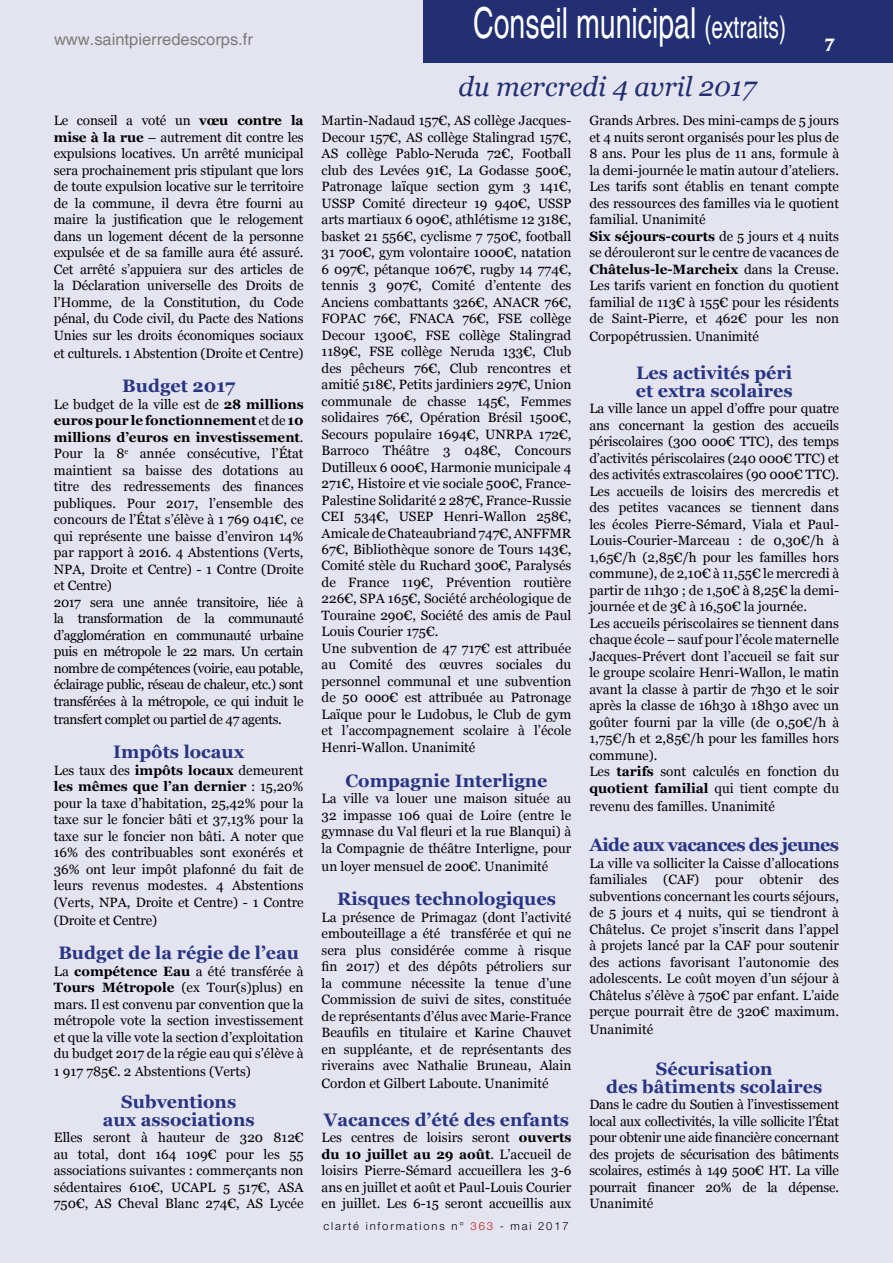
<style>
.page{position:relative;width:893px;height:1263px;background:#e4e4f1}
.page>*{position:absolute;margin:0;border:0;box-sizing:border-box;transform-origin:0 0}
.t1{font:42.75px "Helvetica";color:#fff;scale:.67 1}
.t2{font:italic 27px "Georgia";color:#222f72}
.t3{font:700 18px/18px "Georgia";color:#283583;text-align:center}
.t4{font:700 18px "Georgia";letter-spacing:-.04em;color:#283583}
.t5{font:18px "Minion Pro";color:#fff}
.t6{font:16.5px "Helvetica";color:#7c7b7b}
.t7{font:13.5px/16.5px "Georgia";color:#000;text-align:justify}
.t8{font:13.5px "Georgia";letter-spacing:-.03em;color:#000}
.t9{font:300 11.25px "Helvetica Neue LT Pro";letter-spacing:.16em;color:#000}
.s1{font-weight:700}
.s2{font-size:31.5px}
.s3{color:#b71918}
</style>
<div class="page">
<div style="left:423px;top:0;width:470px;height:63px;background:#222f72"></div>
<p class="t6" style="left:54px;top:29px;width:200px">www.saintpierredescorps.fr</p>
<p class="t7" style="left:54px;top:112px;width:251px">Le conseil a voté un <span class="s1">vœu contre la mise à la rue</span> – autrement dit contre les expulsions locatives. Un arrêté municipal sera prochainement pris stipulant que lors de toute expulsion locative sur le territoire de la commune, il devra être fourni au maire la justification que le relogement dans un logement décent de la personne expulsée et de sa famille aura été assuré.<br>Cet arrêté s’appuiera sur des articles de la Déclaration universelle des Droits de l’Homme, de la Constitution, du Code pénal, du Code civil, du Pacte des Nations Unies sur les droits économiques sociaux</p>
<p class="t7" style="left:54px;top:345px;width:251px">et culturels. 1 Abstention (Droite et Centre)</p>
<h3 class="t3" style="left:122px;top:377px;width:114px">Budget 2017</h3>
<p class="t7" style="left:54px;top:396px;width:251px;text-align:left">Le budget de la ville est de <span class="s1">28 millions euros pour le fonctionnement</span> et de <span class="s1">10 millions d’euros en investissement</span>.<br>Pour la 8<sup>e</sup> année consécutive, l’État maintient sa baisse des dotations au titre des redressements des finances publiques. Pour 2017, l’ensemble des concours de l’État s’élève à 1 769 041€, ce qui représente une baisse d’environ 14% par rapport à 2016. 4 Abstentions (Verts, NPA, Droite et Centre) - 1 Contre (Droite et Centre)<br>2017 sera une année transitoire, liée à la transformation de la communauté d’agglomération en communauté urbaine puis en métropole le 22 mars. Un certain nombre de compétences (voirie, eau potable, éclairage public, réseau de chaleur, etc.) sont transférées à la métropole, ce qui induit le</p>
<p class="t8" style="left:54px;top:711px;width:229px">transfert complet ou partiel de 47 agents.</p>
<h3 class="t3" style="left:113px;top:743px;width:133px">Impôts locaux</h3>
<p class="t7" style="left:54px;top:762px;width:251px">Les taux des <span class="s1">impôts locaux</span> demeurent <span class="s1">les mêmes que l’an dernier</span> : 15,20% pour la taxe d’habitation, 25,42% pour la taxe sur le foncier bâti et 37,13% pour la taxe sur le foncier non bâti. A noter que 16% des contribuables sont exonérés et 36% ont leur impôt plafonné du fait de leurs revenus modestes. 4 Abstentions (Verts, NPA, Droite et Centre) - 1 Contre</p>
<p class="t7" style="left:54px;top:912px;width:105px">(Droite et Centre)</p>
<h3 class="t3" style="left:58px;top:944px;width:242px">Budget de la régie de l’eau</h3>
<p class="t7" style="left:54px;top:963px;width:251px">La <span class="s1">compétence Eau</span> a été transférée à <span class="s1">Tours Métropole</span> (ex Tour(s)plus) en mars. Il est convenu par convention que la métropole vote la section investissement et que la ville vote la section d’exploitation du budget 2017 de la régie eau qui s’élève à</p>
<p class="t7" style="left:54px;top:1063px;width:199px">1 917 785€. 2 Abstentions (Verts)</p>
<h3 class="t3" style="left:103px;top:1092px;width:153px">Subventions aux associations</h3>
<p class="t7" style="left:54px;top:1129px;width:251px">Elles seront à hauteur de 320 812€ au total, dont 164 109€ pour les 55 associations suivantes : commerçants non sédentaires 610€, UCAPL 5 517€, ASA 750€, AS Cheval Blanc 274€, AS Lycée</p>
<h1 class="t1" style="left:473px;top:-1px;width:469px">Conseil municipal <span class="s2">(extraits)</span></h1>
<h2 class="t2" style="left:459px;top:70px;width:299px">du mercredi 4 avril 2017</h2>
<h3 class="t5" style="left:825px;top:34px;width:10px">7</h3>
<p class="t7" style="left:322px;top:112px;width:251px;text-align:left">Martin-Nadaud 157€, AS collège Jacques-Decour 157€, AS collège Stalingrad 157€, AS collège Pablo-Neruda 72€, Football club des Levées 91€, La Godasse 500€, Patronage laïque section gym 3 141€, USSP Comité directeur 19 940€, USSP arts martiaux 6 090€, athlétisme 12 318€, basket 21 556€, cyclisme 7 750€, football 31 700€, gym volontaire 1000€, natation 6 097€, pétanque 1067€, rugby 14 774€, tennis 3 907€, Comité d’entente des Anciens combattants 326€, ANACR 76€, FOPAC 76€, FNACA 76€, FSE collège Decour 1300€, FSE collège Stalingrad 1189€, FSE collège Neruda 133€, Club des pêcheurs 76€, Club rencontres et amitié 518€, Petits jardiniers 297€, Union communale de chasse 145€, Femmes solidaires 76€, Opération Brésil 1500€, Secours populaire 1694€, UNRPA 172€, Barroco Théâtre 3 048€, Concours Dutilleux 6 000€, Harmonie municipale 4<br>271€, Histoire et vie sociale 500€, France-Palestine Solidarité 2 287€, France-Russie CEI 534€, USEP Henri-Wallon 258€, Amicale de Chateaubriand 747€, ANFFMR 67€, Bibliothèque sonore de Tours 143€, Comité stèle du Ruchard 300€, Paralysés de France 119€, Prévention routière 226€, SPA 165€, Société archéologique de Touraine 290€, Société des amis de Paul Louis Courier 175€.<br>Une subvention de 47 717€ est attribuée au Comité des œuvres sociales du personnel communal et une subvention de 50 000€ est attribuée au Patronage Laïque pour le Ludobus, le Club de gym et l’accompagnement scolaire à l’école Henri-Wallon. Unanimité</p>
<h3 class="t3" style="left:345px;top:771px;width:204px">Compagnie Interligne</h3>
<p class="t7" style="left:322px;top:790px;width:251px">La ville va louer une maison située au 32 impasse 106 quai de Loire (entre le gymnase du Val fleuri et la rue Blanqui) à la Compagnie de théâtre Interligne, pour</p>
<p class="t7" style="left:322px;top:858px;width:228px">un loyer mensuel de 200€. Unanimité</p>
<h3 class="t3" style="left:337px;top:890px;width:220px">Risques technologiques</h3>
<p class="t7" style="left:322px;top:909px;width:251px">La présence de Primagaz (dont l’activité embouteillage a été transférée et qui ne sera plus considérée comme à risque fin 2017) et des dépôts pétroliers sur la commune nécessite la tenue d’une Commission de suivi de sites, constituée de représentants d’élus avec Marie-France Beaufils en titulaire et Karine Chauvet en suppléante, et de représentants des riverains avec Nathalie Bruneau, Alain</p>
<p class="t7" style="left:322px;top:1075px;width:228px">Cordon et Gilbert Laboute. Unanimité</p>
<h3 class="t3" style="left:324px;top:1110px;width:247px">Vacances d’été des enfants</h3>
<p class="t7" style="left:322px;top:1129px;width:251px">Les centres de loisirs seront <span class="s1">ouverts du 10 juillet au 29 août</span>. L’accueil de loisirs Pierre-Sémard accueillera les 3-6 ans en juillet et août et Paul-Louis Courier en juillet. Les 6-15 seront accueillis aux</p>
<p class="t9" style="left:324px;top:1219px;width:246px">clarté informations n° <span class="s3">363</span> - mai 2017</p>
<p class="t7" style="left:589px;top:112px;width:251px;text-align:left">Grands Arbres. Des mini-camps de 5 jours et 4 nuits seront organisés pour les plus de 8 ans. Pour les plus de 11 ans, formule à la demi-journée le matin autour d’ateliers.<br>Les tarifs sont établis en tenant compte des ressources des familles via le quotient familial. Unanimité<br><span class="s1">Six séjours-courts</span> de 5 jours et 4 nuits se dérouleront sur le centre de vacances de <span class="s1">Châtelus-le-Marcheix</span> dans la Creuse.<br>Les tarifs varient en fonction du quotient familial de 113€ à 155€ pour les résidents de Saint-Pierre, et 462€ pour les non</p>
<p class="t7" style="left:589px;top:328px;width:171px">Corpopétrussien. Unanimité</p>
<h3 class="t3" style="left:636px;top:363px;width:159px;text-align:left">Les activités péri et extra scolaires</h3>
<p class="t7" style="left:589px;top:400px;width:251px;text-align:left">La ville lance un appel d’offre pour quatre ans concernant la gestion des accueils périscolaires (300 000€ TTC), des temps d’activités périscolaires (240 000€ TTC) et des activités extrascolaires (90 000€ TTC).<br>Les accueils de loisirs des mercredis et des petites vacances se tiennent dans les écoles Pierre-Sémard, Viala et Paul-Louis-Courier-Marceau : de 0,30€/h à 1,65€/h (2,85€/h pour les familles hors commune), de 2,10€ à 11,55€ le mercredi à partir de 11h30 ; de 1,50€ à 8,25€ la demi&shy;journée et de 3€ à 16,50€ la journée.<br>Les accueils périscolaires se tiennent dans chaque école – sauf pour l’école maternelle Jacques-Prévert dont l’accueil se fait sur le groupe scolaire Henri-Wallon, le matin avant la classe à partir de 7h30 et le soir après la classe de 16h30 à 18h30 avec un goûter fourni par la ville (de 0,50€/h à 1,75€/h et 2,85€/h pour les familles hors commune).<br>Les <span class="s1">tarifs</span> sont calculés en fonction du <span class="s1">quotient familial</span> qui tient compte du</p>
<p class="t7" style="left:589px;top:798px;width:187px">revenu des familles. Unanimité</p>
<h3 class="t4" style="left:590px;top:833px;width:251px">Aide aux vacances des jeunes</h3>
<p class="t7" style="left:589px;top:855px;width:251px">La ville va solliciter la Caisse d’allocations familiales (CAF) pour obtenir des subventions concernant les courts séjours, de 5 jours et 4 nuits, qui se tiendront à Châtelus. Ce projet s’inscrit dans l’appel à projets lancé par la CAF pour soutenir des actions favorisant l’autonomie des adolescents. Le coût moyen d’un séjour à Châtelus s’élève à 750€ par enfant. L’aide perçue pourrait être de 320€ maximum.</p>
<p class="t7" style="left:589px;top:1021px;width:65px">Unanimité</p>
<h3 class="t3" style="left:606px;top:1059px;width:218px">Sécurisation<br>des bâtiments scolaires</h3>
<p class="t7" style="left:589px;top:1096px;width:251px">Dans le cadre du Soutien à l’investissement local aux collectivités, la ville sollicite l’État pour obtenir une aide financière concernant des projets de sécurisation des bâtiments scolaires, estimés à 149 500€ HT. La ville pourrait financer 20% de la dépense.<br>Unanimité</p>
</div>
